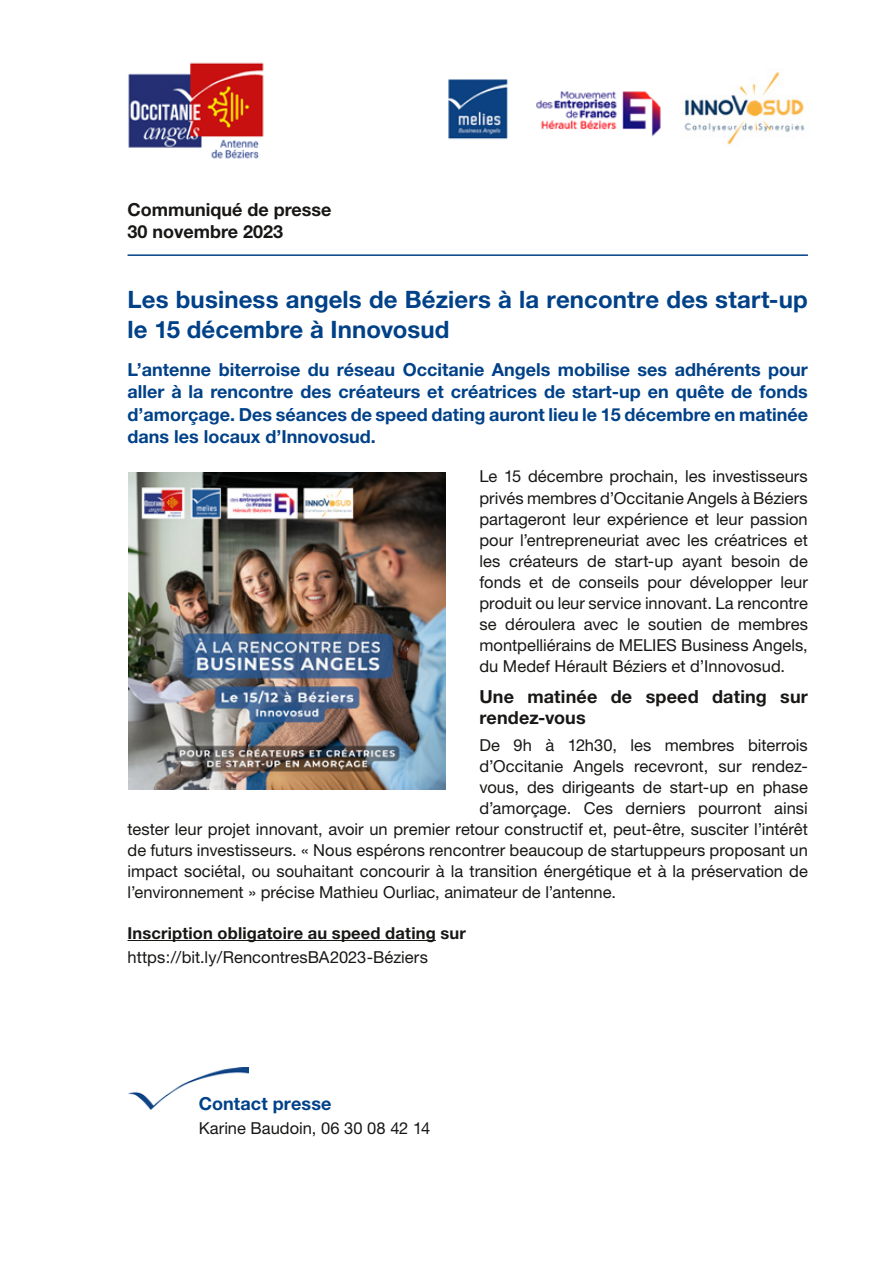
<style>
.page{position:relative;width:893px;height:1263px;background:#fff}
.page>*{position:absolute;margin:0;border:0;box-sizing:border-box;transform-origin:0 0}
.t1{font:700 24px/30px "Helvetica Neue";letter-spacing:.005em;color:#004188}
.t2{font:700 18px/22.5px "Helvetica Neue";color:#004188;text-align:justify}
.t3{font:700 18px/21.6px "Helvetica Neue";color:#181716}
.t4{font:16.5px/21px "Helvetica Neue";color:#181716;text-align:justify}
.t5{font:700 16.5px "Helvetica Neue";letter-spacing:.01em;color:#181716}
</style>
<div class="page">
<hr style="left:128px;top:940px;width:308px;height:1px;background:#181716">
<hr style="left:128px;top:254px;width:680px;height:2px;background:#004188">
<img style="left:128px;top:1067px;width:121px;height:42px">
<img style="left:128px;top:62px;width:136px;height:97px">
<img style="left:536px;top:91px;width:125px;height:46px">
<img style="left:128px;top:472px;width:317px;height:317px">
<img style="left:448px;top:79px;width:60px;height:61px">
<img style="left:683px;top:71px;width:126px;height:74px">
<p class="t3" style="left:128px;top:198px;width:205px">Communiqué de presse<br>30 novembre 2023</p>
<h1 class="t1" style="left:128px;top:284px;width:682px">Les business angels de Béziers à la rencontre des start-up le 15 décembre à Innovosud</h1>
<p class="t2" style="left:128px;top:358px;width:682px">L’antenne biterroise du réseau Occitanie Angels mobilise ses adhérents pour aller à la rencontre des créateurs et créatrices de start-up en quête de fonds d’amorçage. Des séances de speed dating auront lieu le 15 décembre en matinée dans les locaux d’Innovosud.</p>
<p class="t4" style="left:479px;top:466px;width:330px">Le 15 décembre prochain, les investisseurs privés membres d’Occitanie Angels à Béziers partageront leur expérience et leur passion pour l’entrepreneuriat avec les créatrices et les créateurs de start-up ayant besoin de fonds et de conseils pour développer leur produit ou leur service innovant. La rencontre se déroulera avec le soutien de membres montpelliérains de MELIES Business Angels, du Medef Hérault Béziers et d’Innovosud.</p>
<p class="t3" style="left:479px;top:686px;width:330px;line-height:21px">Une matinée de speed dating sur rendez-vous</p>
<p class="t4" style="left:479px;top:734px;width:330px">De 9h à 12h30, les membres biterrois</p>
<p class="t4" style="left:479px;top:755px;width:330px">d’Occitanie Angels recevront, sur rendez-</p>
<p class="t4" style="left:479px;top:776px;width:330px">vous, des dirigeants de start-up en phase</p>
<p class="t4" style="left:479px;top:797px;width:330px">d’amorçage. Ces derniers pourront ainsi</p>
<p class="t4" style="left:128px;top:818px;width:682px">tester leur projet innovant, avoir un premier retour constructif et, peut-être, susciter l’intérêt</p>
<p class="t4" style="left:128px;top:839px;width:682px">de futurs investisseurs. « Nous espérons rencontrer beaucoup de startuppeurs proposant un</p>
<p class="t4" style="left:128px;top:860px;width:682px">impact sociétal, ou souhaitant concourir à la transition énergétique et à la préservation de</p>
<p class="t4" style="left:128px;top:881px;width:490px">l’environnement » précise Mathieu Ourliac, animateur de l’antenne.</p>
<p class="t5" style="left:128px;top:923px;width:340px">Inscription obligatoire au speed dating sur</p>
<p class="t4" style="left:128px;top:946px;width:302px">https://bit.ly/RencontresBA2023-Béziers</p>
<p class="t2" style="left:199px;top:1092px;width:134px">Contact presse</p>
<p class="t4" style="left:199px;top:1118px;width:233px">Karine Baudoin, 06 30 08 42 14</p>
</div>
